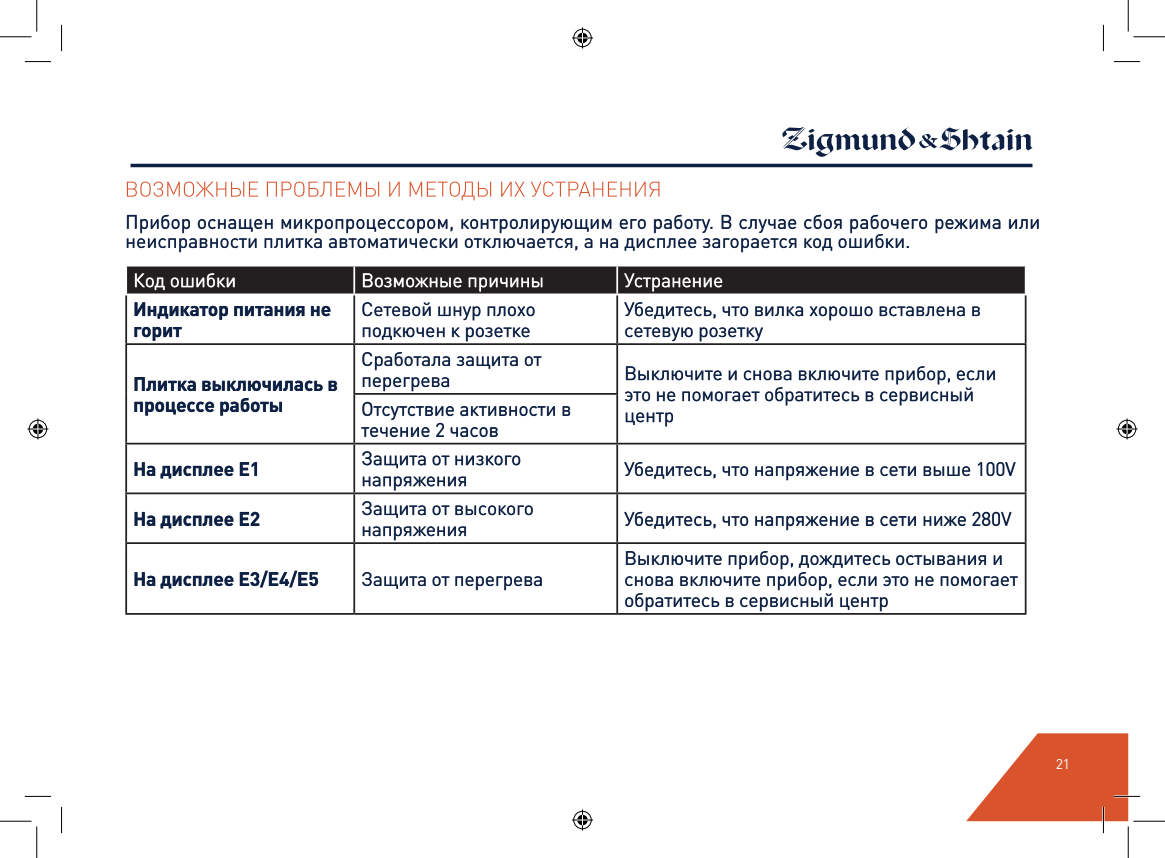
<style>
.page{position:relative;width:1165px;height:858px;background:#fff}
.page>*{position:absolute;margin:0;border:0;box-sizing:border-box;transform-origin:0 0}
.перечисление{font:19.25px/21px "DIN Pro";letter-spacing:-.01em;color:#0e2144}
.перечисление-2{font:700 19.25px/21px "DIN Pro";letter-spacing:-.01em;color:#0e2144}
.перечисление-3{font:19.25px "DIN Pro";letter-spacing:-.01em;color:#fff}
.t1{font:14px "DIN Pro";color:#fff}
</style>
<div class="page">
<svg style="left:782px;top:127px;width:250px;height:30px"></svg>
<hr style="left:131px;top:164px;width:901px;height:3px;background:#0e2144">
<hr style="left:125px;top:295px;width:2px;height:48px;background:#231f20">
<hr style="left:353px;top:295px;width:2px;height:48px;background:#231f20">
<hr style="left:616px;top:295px;width:2px;height:48px;background:#231f20">
<hr style="left:1025px;top:295px;width:1px;height:48px;background:#231f20">
<hr style="left:125px;top:343px;width:229px;height:2px;background:#231f20">
<hr style="left:125px;top:345px;width:2px;height:49px;background:#231f20">
<hr style="left:354px;top:343px;width:263px;height:2px;background:#231f20">
<hr style="left:353px;top:345px;width:2px;height:48px;background:#231f20">
<hr style="left:617px;top:343px;width:409px;height:2px;background:#231f20">
<hr style="left:616px;top:345px;width:2px;height:48px;background:#231f20">
<hr style="left:1025px;top:345px;width:1px;height:49px;background:#231f20">
<hr style="left:125px;top:394px;width:2px;height:48px;background:#231f20">
<hr style="left:353px;top:393px;width:265px;height:1px;background:#231f20">
<hr style="left:353px;top:394px;width:2px;height:48px;background:#231f20">
<hr style="left:616px;top:394px;width:2px;height:48px;background:#231f20">
<hr style="left:1025px;top:394px;width:1px;height:48px;background:#231f20">
<hr style="left:125px;top:442px;width:229px;height:2px;background:#231f20">
<hr style="left:125px;top:444px;width:2px;height:48px;background:#231f20">
<hr style="left:354px;top:442px;width:263px;height:2px;background:#231f20">
<hr style="left:353px;top:444px;width:2px;height:48px;background:#231f20">
<hr style="left:617px;top:442px;width:409px;height:2px;background:#231f20">
<hr style="left:616px;top:444px;width:2px;height:48px;background:#231f20">
<hr style="left:1025px;top:444px;width:1px;height:48px;background:#231f20">
<hr style="left:125px;top:492px;width:229px;height:2px;background:#231f20">
<hr style="left:125px;top:494px;width:2px;height:48px;background:#231f20">
<hr style="left:354px;top:492px;width:263px;height:2px;background:#231f20">
<hr style="left:353px;top:494px;width:2px;height:48px;background:#231f20">
<hr style="left:617px;top:492px;width:409px;height:2px;background:#231f20">
<hr style="left:616px;top:494px;width:2px;height:48px;background:#231f20">
<hr style="left:1025px;top:494px;width:1px;height:48px;background:#231f20">
<hr style="left:125px;top:542px;width:229px;height:2px;background:#231f20">
<hr style="left:125px;top:544px;width:2px;height:69px;background:#231f20">
<hr style="left:354px;top:542px;width:263px;height:2px;background:#231f20">
<hr style="left:353px;top:544px;width:2px;height:69px;background:#231f20">
<hr style="left:617px;top:542px;width:409px;height:2px;background:#231f20">
<hr style="left:616px;top:544px;width:2px;height:69px;background:#231f20">
<hr style="left:1025px;top:544px;width:1px;height:69px;background:#231f20">
<hr style="left:125px;top:613px;width:229px;height:1px;background:#231f20">
<hr style="left:354px;top:613px;width:263px;height:1px;background:#231f20">
<hr style="left:617px;top:613px;width:409px;height:1px;background:#231f20">
<svg style="left:625px;top:551px;width:393px;height:60px"></svg>
<svg style="left:362px;top:572px;width:180px;height:18px"></svg>
<svg style="left:135px;top:570px;width:183px;height:18px"></svg>
<svg style="left:624px;top:511px;width:387px;height:18px"></svg>
<svg style="left:363px;top:526px;width:103px;height:14px"></svg>
<svg style="left:362px;top:501px;width:171px;height:17px"></svg>
<svg style="left:135px;top:511px;width:124px;height:17px"></svg>
<svg style="left:624px;top:462px;width:392px;height:18px"></svg>
<svg style="left:363px;top:476px;width:103px;height:14px"></svg>
<svg style="left:362px;top:451px;width:158px;height:17px"></svg>
<svg style="left:135px;top:462px;width:122px;height:16px"></svg>
<svg style="left:361px;top:401px;width:209px;height:35px"></svg>
<svg style="left:626px;top:412px;width:47px;height:14px"></svg>
<svg style="left:625px;top:366px;width:370px;height:39px"></svg>
<svg style="left:363px;top:377px;width:86px;height:14px"></svg>
<svg style="left:363px;top:352px;width:178px;height:18px"></svg>
<svg style="left:135px;top:398px;width:147px;height:17px"></svg>
<svg style="left:135px;top:377px;width:202px;height:14px"></svg>
<svg style="left:625px;top:327px;width:138px;height:14px"></svg>
<svg style="left:624px;top:302px;width:356px;height:18px"></svg>
<svg style="left:363px;top:327px;width:166px;height:14px"></svg>
<svg style="left:363px;top:302px;width:171px;height:18px"></svg>
<svg style="left:135px;top:327px;width:47px;height:14px"></svg>
<svg style="left:135px;top:302px;width:195px;height:18px"></svg>
<svg style="left:126px;top:265px;width:900px;height:29px;background:#3f3b3c"></svg>
<svg style="left:127px;top:215px;width:912px;height:37px"></svg>
<svg style="left:127px;top:181px;width:532px;height:19px"></svg>
<svg style="left:25px;top:61px;width:26px;height:1px"></svg>
<svg style="left:1114px;top:61px;width:26px;height:1px"></svg>
<svg style="left:25px;top:795px;width:26px;height:1px"></svg>
<svg style="left:61px;top:25px;width:1px;height:26px"></svg>
<svg style="left:61px;top:806px;width:1px;height:26px"></svg>
<svg style="left:1103px;top:25px;width:1px;height:26px"></svg>
<svg style="left:966px;top:733px;width:174px;height:99px"></svg>
<hr style="left:1133px;top:819px;width:32px;height:3px;background:#fff">
<hr style="left:1127px;top:826px;width:2px;height:31px;background:#fff">
<hr style="left:0;top:36px;width:32px;height:1px;background:#000">
<hr style="left:1133px;top:36px;width:32px;height:1px;background:#000">
<hr style="left:0;top:820px;width:32px;height:1px;background:#000">
<hr style="left:1133px;top:820px;width:32px;height:1px;background:#000">
<hr style="left:36px;top:0;width:1px;height:32px;background:#000">
<hr style="left:36px;top:826px;width:1px;height:31px;background:#000">
<hr style="left:1128px;top:0;width:1px;height:32px;background:#000">
<hr style="left:1128px;top:826px;width:1px;height:31px;background:#000">
<svg style="left:572px;top:27px;width:21px;height:21px"></svg>
<svg style="left:572px;top:809px;width:21px;height:21px"></svg>
<svg style="left:27px;top:418px;width:21px;height:21px"></svg>
<svg style="left:1116px;top:418px;width:21px;height:21px"></svg>
<p class="перечисление" style="left:125px;top:211px;width:916px;line-height:19.2px">Прибор оснащен микропроцессором, контролирующим его работу. В случае сбоя рабочего режима или неисправности плитка автоматически отключается, а на дисплее загорается код ошибки.</p>
<p class="перечисление-3" style="left:133px;top:267px;width:105px">Код ошибки</p>
<p class="перечисление-3" style="left:361px;top:267px;width:184px">Возможные причины</p>
<p class="перечисление-3" style="left:624px;top:267px;width:101px">Устранение</p>
<p class="перечисление-2" style="left:133px;top:298px;width:200px">Индикатор питания не горит</p>
<p class="перечисление" style="left:361px;top:298px;width:176px">Сетевой шнур плохо подкючен к розетке</p>
<p class="перечисление" style="left:624px;top:298px;width:358px">Убедитесь, что вилка хорошо вставлена в сетевую розетку</p>
<p class="перечисление-2" style="left:133px;top:372px;width:206px">Плитка выключилась в процессе работы</p>
<p class="перечисление" style="left:361px;top:347px;width:182px">Сработала защита от перегрева</p>
<p class="перечисление" style="left:624px;top:362px;width:374px">Выключите и снова включите прибор, если это не помогает обратитесь в сервисный центр</p>
<p class="перечисление" style="left:361px;top:397px;width:212px">Отсутствие активности в течение 2 часов</p>
<p class="перечисление-2" style="left:133px;top:457px;width:129px">На дисплее E1</p>
<p class="перечисление" style="left:361px;top:447px;width:162px">Защита от низкого напряжения</p>
<p class="перечисление" style="left:624px;top:457px;width:393px">Убедитесь, что напряжение в сети выше 100V</p>
<p class="перечисление-2" style="left:133px;top:507px;width:129px">На дисплее E2</p>
<p class="перечисление" style="left:361px;top:496px;width:174px">Защита от высокого напряжения</p>
<p class="перечисление" style="left:624px;top:507px;width:389px">Убедитесь, что напряжение в сети ниже 280V</p>
<p class="перечисление-2" style="left:133px;top:567px;width:187px">На дисплее E3/E4/E5</p>
<p class="перечисление" style="left:361px;top:567px;width:184px">Защита от перегрева</p>
<p class="перечисление" style="left:624px;top:546px;width:395px">Выключите прибор, дождитесь остывания и снова включите прибор, если это не помогает обратитесь в сервисный центр</p>
<p class="t1" style="left:1056px;top:754px;width:16px">21</p>
</div>
